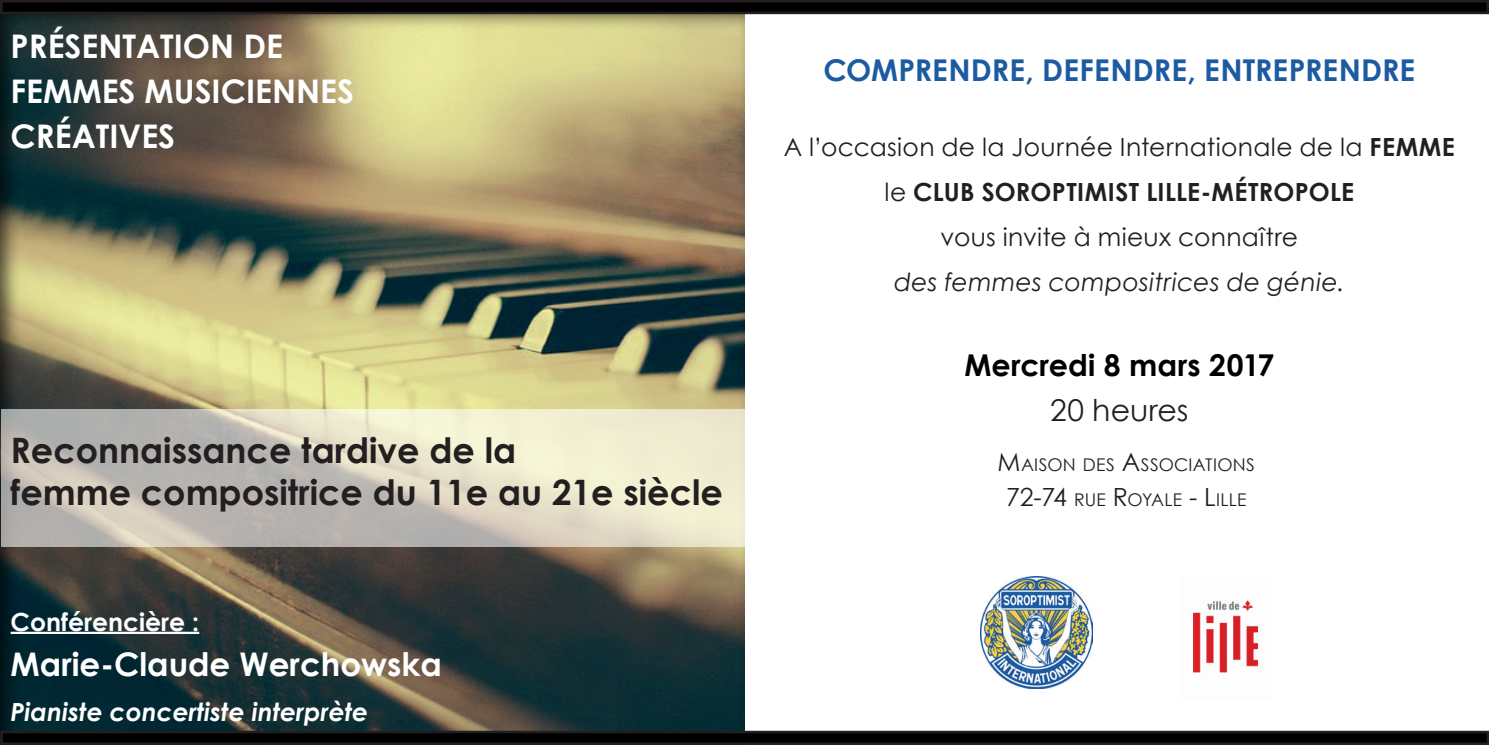
<style>
.page{position:relative;width:1489px;height:745px;background:#fff}
.page>*{position:absolute;margin:0;border:0;box-sizing:border-box;transform-origin:0 0}
.t1{font:700 35px/42px "Century Gothic";color:#231f20}
.t2{font:700 32.5px/45px "Century Gothic";color:#fff}
.t3{font:700 30px "Century Gothic";color:#1c5ba2}
.t4{font:700 30px "Century Gothic";letter-spacing:.005em;color:#000}
.t5{font:30px "Century Gothic";color:#231f20}
.t6{font:25px/45px "Century Gothic";letter-spacing:.01em;color:#231f20;text-align:center}
.t7{font:italic 25px "Century Gothic";letter-spacing:.01em;color:#231f20}
.t8{font:italic 700 25px "Century Gothic";color:#fff}
.t9{font:700 25px "Century Gothic";color:#fff}
.t10{font:17.5px/35px "Century Gothic";letter-spacing:.015em;color:#231f20;text-align:center}
.s1{font-weight:700}
.s2{font-size:25px}
</style>
<div class="page">
<div style="left:0;top:0;width:745px;height:744px;background:#231f20;opacity:.75"></div>
<div style="left:1px;top:1px;width:1486px;height:12px;background:#000001"></div>
<div style="left:0;top:0;width:1488px;height:14px;border:2px solid #231f20"></div>
<div style="left:2px;top:731px;width:1485px;height:12px;background:#000001"></div>
<div style="left:0;top:730px;width:1488px;height:14px;border:2px solid #231f20"></div>
<svg style="left:1px;top:409px;width:744px;height:137px;background:#d3cfbf"></svg>
<img style="left:980px;top:576px;width:112px;height:111px">
<img style="left:1192px;top:600px;width:67px;height:73px">
<hr style="left:11px;top:631px;width:188px;height:2px;background:#fff">
<h2 class="t2" style="left:11px;top:22px;width:345px">PRÉSENTATION DE<br>FEMMES MUSICIENNES<br>CRÉATIVES</h2>
<h1 class="t1" style="left:11px;top:428px;width:713px">Reconnaissance tardive de la<br>femme compositrice du 11e au 21e siècle</h1>
<p class="t9" style="left:11px;top:602px;width:190px">Conférencière :</p>
<h2 class="t2" style="left:11px;top:639px;width:432px">Marie-Claude Werchowska</h2>
<p class="t8" style="left:11px;top:692px;width:359px">Pianiste concertiste interprète</p>
<p class="t3" style="left:823px;top:47px;width:593px">COMPRENDRE, DEFENDRE, ENTREPRENDRE</p>
<p class="t6" style="left:783px;top:124px;width:672px">A l’occasion de la Journée Internationale de la <span class="s1">FEMME </span>le <span class="s1">CLUB SOROPTIMIST LILLE-MÉTROPOLE<br></span>vous invite à mieux connaître</p>
<p class="t7" style="left:894px;top:264px;width:452px">des femmes compositrices de génie.</p>
<p class="t4" style="left:964px;top:342px;width:311px">Mercredi 8 mars 2017</p>
<p class="t5" style="left:1050px;top:389px;width:140px">20 heures</p>
<p class="t10" style="left:997px;top:446px;width:259px"><span class="s2">M</span>AISON DES <span class="s2">A</span>SSOCIATIONS<br><span class="s2">72-74</span> RUE <span class="s2">R</span>OYALE <span class="s2">- L</span>ILLE</p>
</div>
